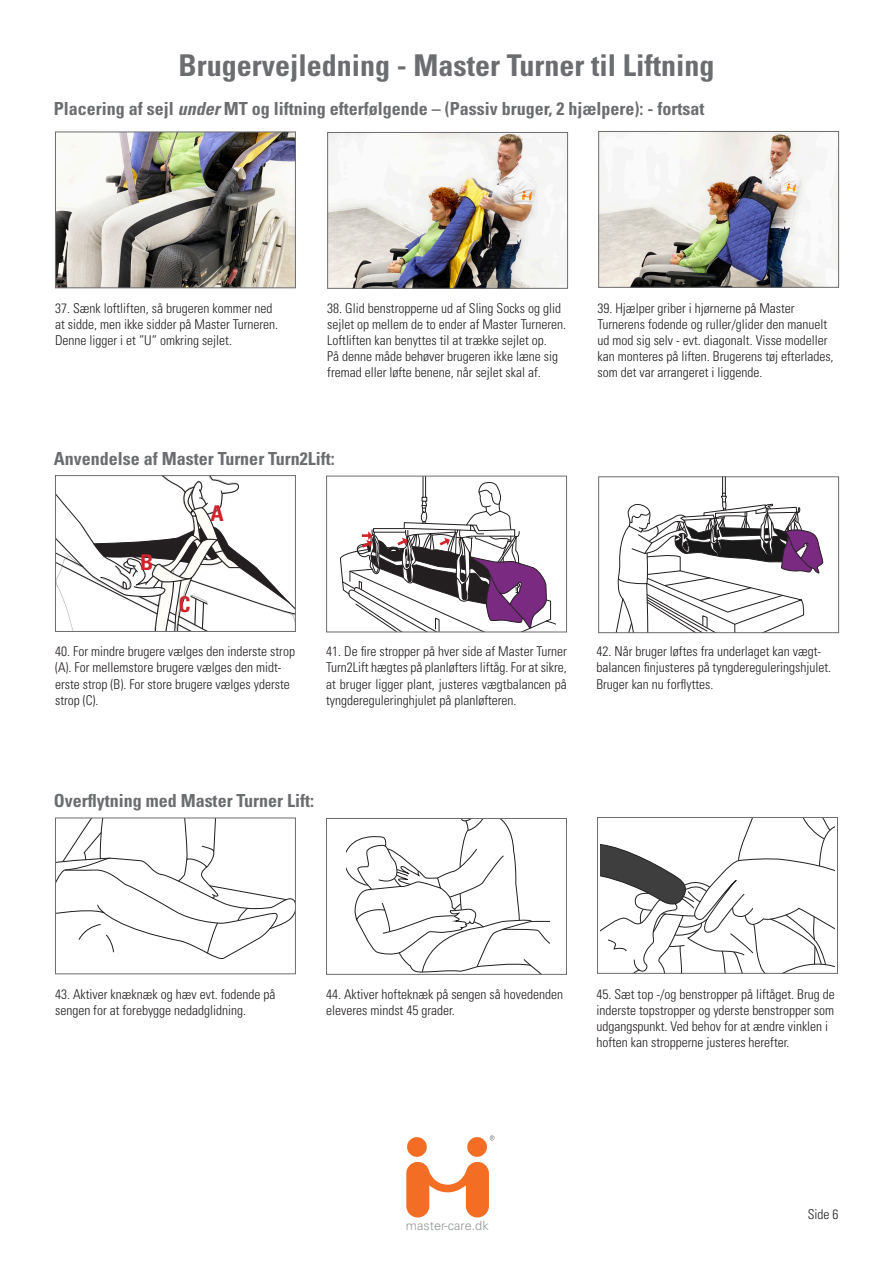
<style>
.page{position:relative;width:893px;height:1263px;background:#fff}
.page>*{position:absolute;margin:0;border:0;box-sizing:border-box;transform-origin:0 0}
.t1{font:700 condensed 30px "Univers LT Std";color:#6c6d70}
.t2{font:700 condensed 21.6px "Univers LT Std";color:#d1232a}
.Underoverskrift{font:700 condensed 18px "Univers LT Std";color:#6c6d70}
.t3{font:300 condensed 13.5px/16.2px "Univers LT Std";color:#231f20}
.t4{font:300 12.75px "Univers LT Std";color:#939598}
.s1{font-style:italic}
</style>
<div class="page">
<img style="left:600px;top:133px;width:237px;height:153px">
<div style="left:598px;top:131px;width:241px;height:157px;border:1px solid #6c6d70"></div>
<img style="left:329px;top:134px;width:237px;height:153px">
<div style="left:327px;top:132px;width:241px;height:157px;border:1px solid #6c6d70"></div>
<img style="left:57px;top:134px;width:237px;height:152px">
<div style="left:55px;top:132px;width:241px;height:156px;border:1px solid #6c6d70"></div>
<svg style="left:57px;top:477px;width:237px;height:153px"></svg>
<div style="left:55px;top:475px;width:241px;height:157px;border:1px solid #6c6d70"></div>
<svg style="left:600px;top:819px;width:235px;height:153px"></svg>
<div style="left:597px;top:817px;width:241px;height:157px;border:1px solid #6c6d70"></div>
<svg style="left:346px;top:820px;width:204px;height:153px"></svg>
<div style="left:326px;top:818px;width:241px;height:157px;border:1px solid #6c6d70"></div>
<svg style="left:57px;top:819px;width:237px;height:140px"></svg>
<div style="left:55px;top:817px;width:241px;height:157px;border:1px solid #6c6d70"></div>
<svg style="left:340px;top:476px;width:215px;height:156px"></svg>
<svg style="left:616px;top:478px;width:207px;height:153px"></svg>
<div style="left:598px;top:476px;width:241px;height:157px;border:1px solid #6c6d70"></div>
<svg style="left:406px;top:1162px;width:83px;height:55px"></svg>
<div style="left:407px;top:1137px;width:20px;height:20px;background:#f36e24;border-radius:50%"></div>
<div style="left:467px;top:1137px;width:20px;height:20px;background:#f36e24;border-radius:50%"></div>
<svg style="left:490px;top:1135px;width:4px;height:5px"></svg>
<h1 class="t1" style="left:178px;top:47px;width:538px">Brugervejledning - Master Turner til Liftning</h1>
<p class="Underoverskrift" style="left:54px;top:97px;width:652px">Placering af sejl <span class="s1">under</span> MT og liftning efterfølgende – (Passiv bruger, 2 hjælpere): - fortsat</p>
<p class="t3" style="left:55px;top:300px;width:225px">37. Sænk loftliften, så brugeren kommer ned at sidde, men ikke sidder på Master Turneren.<br>Denne ligger i et ”U” omkring sejlet.</p>
<p class="t3" style="left:327px;top:300px;width:240px">38. Glid benstropperne ud af Sling Socks og glid sejlet op mellem de to ender af Master Turneren.<br>Loftliften kan benyttes til at trække sejlet op.<br>På denne måde behøver brugeren ikke læne sig fremad eller løfte benene, når sejlet skal af.</p>
<p class="Underoverskrift" style="left:54px;top:447px;width:283px">Anvendelse af Master Turner Turn2Lift:</p>
<p class="t2" style="left:140px;top:549px;width:15px">B</p>
<p class="t2" style="left:210px;top:500px;width:15px">A</p>
<p class="t2" style="left:178px;top:591px;width:14px">C</p>
<p class="t3" style="left:55px;top:643px;width:241px">40. For mindre brugere vælges den inderste strop (A). For mellemstore brugere vælges den midt&shy;erste strop (B). For store brugere vælges yderste strop (C).</p>
<p class="t3" style="left:326px;top:643px;width:242px;text-align:justify">41. De fire stropper på hver side af Master Turner Turn2Lift hægtes på planløfters liftåg. For at sikre, at bruger ligger plant, justeres vægtbalancen på tyngdereguleringhjulet på planløfteren.</p>
<p class="t3" style="left:597px;top:300px;width:238px">39. Hjælper griber i hjørnerne på Master Turnerens fodende og ruller/glider den manuelt ud mod sig selv - evt. diagonalt. Visse modeller kan monteres på liften. Brugerens tøj efterlades, som det var arrangeret i liggende.</p>
<p class="t3" style="left:596px;top:643px;width:236px">42. Når bruger løftes fra underlaget kan vægt&shy;balancen finjusteres på tyngdereguleringshjulet.<br>Bruger kan nu forflyttes.</p>
<p class="Underoverskrift" style="left:54px;top:789px;width:262px">Overflytning med Master Turner Lift:</p>
<p class="t3" style="left:55px;top:986px;width:222px">43. Aktiver knæknæk og hæv evt. fodende på sengen for at forebygge nedadglidning.</p>
<p class="t3" style="left:326px;top:986px;width:238px">44. Aktiver hofteknæk på sengen så hovedenden eleveres mindst 45 grader.</p>
<p class="t3" style="left:596px;top:986px;width:240px">45. Sæt top -/og benstropper på liftåget. Brug de</p>
<p class="t3" style="left:596px;top:1002px;width:239px">inderste topstropper og yderste benstropper som</p>
<p class="t3" style="left:596px;top:1018px;width:233px">udgangspunkt. Ved behov for at ændre vinklen i</p>
<p class="t3" style="left:596px;top:1034px;width:195px">hoften kan stropperne justeres herefter.</p>
<p class="t4" style="left:406px;top:1217px;width:84px">master-care.dk</p>
<p class="t3" style="left:808px;top:1206px;width:32px">Side 6</p>
</div>
